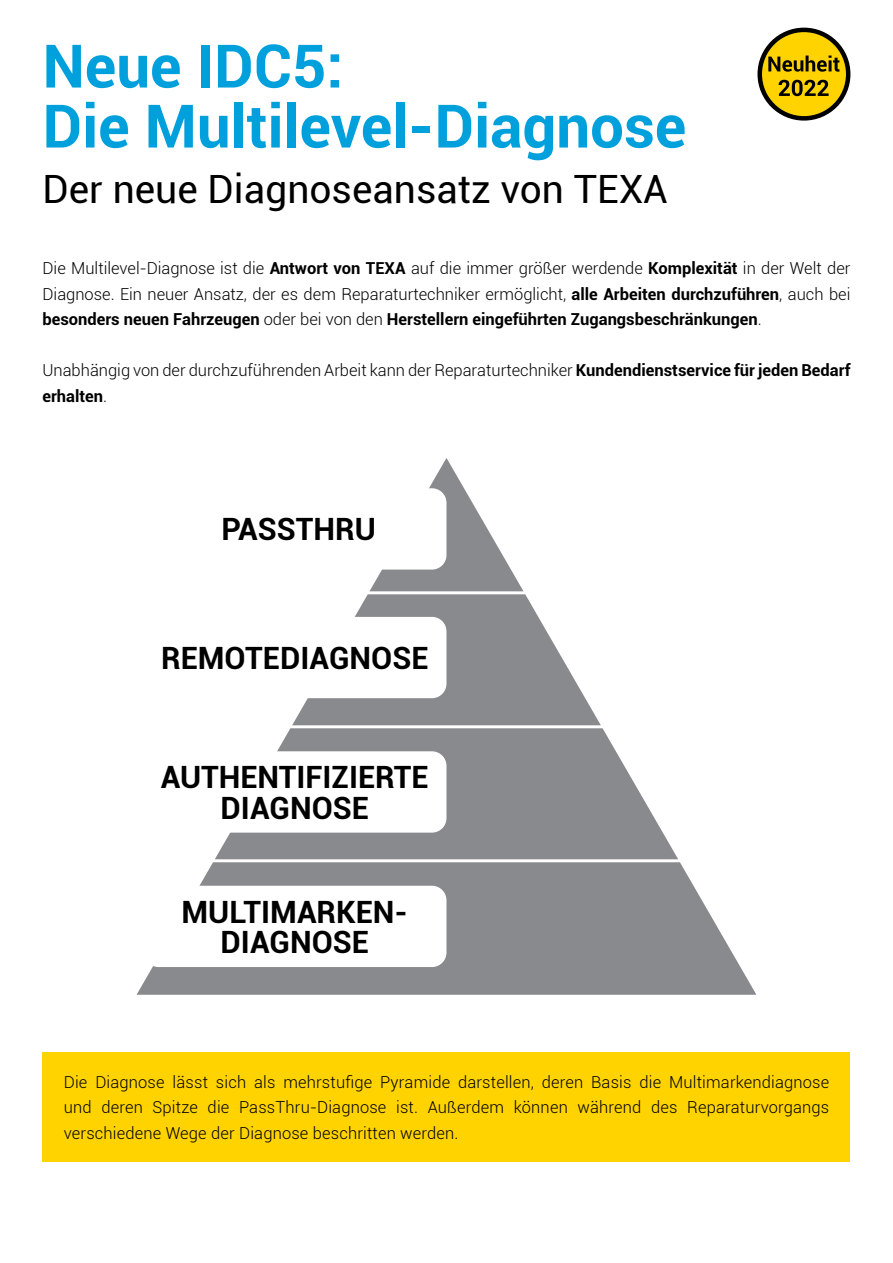
<style>
.page{position:relative;width:893px;height:1263px;background:#fff}
.page>*{position:absolute;margin:0;border:0;box-sizing:border-box;transform-origin:0 0}
.t1{font:700 60px/60px "Roboto";color:#00a0dd}
.t2{font:39px "Roboto";color:#000}
.t3{font:700 30.75px/30.8px "Roboto";color:#000;text-align:center}
.t4{font:300 16.5px/25.5px "Roboto";color:#000;text-align:justify}
.s1{font-weight:700}
</style>
<div class="page">
<div style="left:760px;top:30px;width:88px;height:88px;background:#ffd300;border-radius:50%"></div>
<div style="left:757px;top:28px;width:93px;height:93px;border:4px solid #000;border-radius:50%"></div>
<svg style="left:779px;top:80px;width:50px;height:16px"></svg>
<svg style="left:768px;top:56px;width:72px;height:16px"></svg>
<svg style="left:215px;top:728px;width:463px;height:131px;fill:#888a8d"></svg>
<svg style="left:137px;top:862px;width:619px;height:133px;background:#989a9c"></svg>
<svg style="left:292px;top:458px;width:309px;height:267px"></svg>
<div style="left:144px;top:886px;width:302px;height:81px;background:#fff;border-radius:15px"></div>
<div style="left:144px;top:751px;width:302px;height:82px;background:#fff;border-radius:15px"></div>
<div style="left:144px;top:617px;width:302px;height:81px;background:#fff;border-radius:15px"></div>
<div style="left:144px;top:488px;width:302px;height:82px;background:#fff;border-radius:15px"></div>
<div style="left:43px;top:1052px;width:807px;height:110px;background:#ffd300"></div>
<h1 class="t1" style="left:43px;top:34px;width:645px">Neue IDC5:<br>Die Multilevel-Diagnose</h1>
<h2 class="t2" style="left:43px;top:162px;width:627px">Der neue Diagnoseansatz von TEXA</h2>
<p class="t4" style="left:43px;top:255px;width:809px">Die Multilevel-Diagnose ist die <span class="s1">Antwort von TEXA</span> auf die immer größer werdende <span class="s1">Komplexität</span> in der Welt der Diagnose. Ein neuer Ansatz, der es dem Reparaturtechniker ermöglicht, <span class="s1">alle Arbeiten durchzuführen</span>, auch bei <span class="s1">besonders neuen Fahrzeugen</span> oder bei von den <span class="s1">Herstellern eingeführten Zugangsbeschränkungen</span>.</p>
<p class="t4" style="left:43px;top:357px;width:809px">Unabhängig von der durchzuführenden Arbeit kann der Reparaturtechniker <span class="s1">Kundendienstservice für jeden Bedarf erhalten</span>.</p>
<h3 class="t3" style="left:221px;top:513px;width:156px">PASSTHRU</h3>
<h3 class="t3" style="left:161px;top:641px;width:269px">REMOTEDIAGNOSE</h3>
<h3 class="t3" style="left:161px;top:761px;width:269px">AUTHENTIFIZIERTE<br>DIAGNOSE</h3>
<h3 class="t3" style="left:182px;top:895px;width:228px">MULTIMARKEN-<br>DIAGNOSE</h3>
<p class="t4" style="left:64px;top:1068px;width:767px">Die Diagnose lässt sich als mehrstufige Pyramide darstellen, deren Basis die Multimarkendiagnose und deren Spitze die PassThru-Diagnose ist. Außerdem können während des Reparaturvorgangs verschiedene Wege der Diagnose beschritten werden.</p>
</div>
